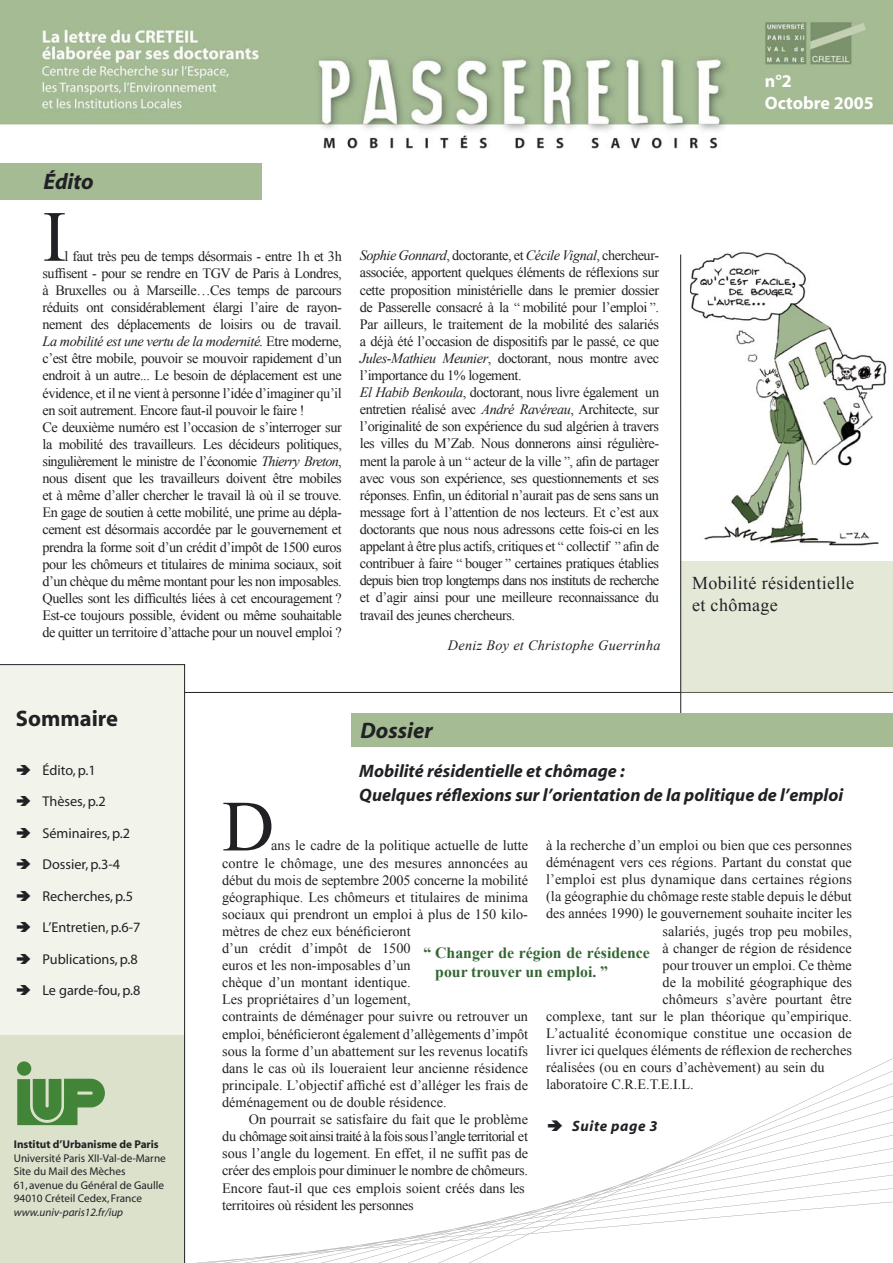
<style>
.page{position:relative;width:893px;height:1263px;background:#fff}
.page>*{position:absolute;margin:0;border:0;box-sizing:border-box;transform-origin:0 0}
.t1{font:72px "Times New Roman";color:#212125}
.t2{font:italic 700 22.5px "Myriad";color:#212125}
.t3{font:700 22.5px "Myriad";color:#212125}
.t4{font:italic 700 18px "Myriad";color:#212125}
.t5{font:18px "Times New Roman";letter-spacing:.02em;color:#212125}
.Style_de_paragraphe_1{font:700 18px "Myriad";color:#fff}
.t6{font:700 15.75px/18.9px "Times New Roman";color:#363}
.t7{font:italic 700 15px "Myriad";letter-spacing:.04em;color:#212125}
.t8{font:14.25px/17.1px "Times New Roman";color:#212125;text-align:justify}
.t9{font:14.25px/17.1px "Times New Roman";letter-spacing:-.02em;color:#212125}
.t10{font:14.25px "Myriad";color:#212125}
.t11{font:14.25px "Times New Roman";letter-spacing:.02em;color:#212125}
.t12{font:italic 14.25px "Times New Roman";letter-spacing:.02em;color:#212125}
.t13{font:11.25px "Myriad";color:#212125}
.t14{font:700 11.25px "Myriad";color:#212125}
.t15{font:italic 11.25px "Myriad";color:#212125}
.s1{font-style:italic}
.s2{font-size:13.5px}
</style>
<div class="page">
<div style="left:0;top:163px;width:261px;height:37px;background:#a4bb94"></div>
<svg style="left:0;top:664px;width:185px;height:599px;background:#eaede1"></svg>
<img style="left:690px;top:251px;width:197px;height:295px">
<div style="left:17px;top:1061px;width:14px;height:15px;background:#428538;border-radius:50%"></div>
<svg style="left:17px;top:1079px;width:88px;height:46px;background:#679b5b"></svg>
<hr style="left:184px;top:692px;width:709px;height:1px;background:#212125">
<svg style="left:693px;top:1141px;width:200px;height:14px"></svg>
<svg style="left:153px;top:1155px;width:740px;height:14px"></svg>
<svg style="left:118px;top:1169px;width:775px;height:15px"></svg>
<svg style="left:83px;top:1184px;width:810px;height:14px"></svg>
<svg style="left:49px;top:1198px;width:844px;height:65px"></svg>
<div style="left:680px;top:561px;width:213px;height:132px;background:#e3e8d7"></div>
<hr style="left:680px;top:255px;width:1px;height:458px;background:#212125">
<div style="left:351px;top:714px;width:542px;height:33px;background:#a4bb94"></div>
<img style="left:0;top:0;width:893px;height:149px">
<svg style="left:17px;top:764px;width:14px;height:11px"></svg>
<svg style="left:17px;top:796px;width:14px;height:10px"></svg>
<svg style="left:17px;top:827px;width:14px;height:11px"></svg>
<svg style="left:17px;top:859px;width:14px;height:10px"></svg>
<svg style="left:17px;top:890px;width:14px;height:11px"></svg>
<svg style="left:17px;top:922px;width:14px;height:10px"></svg>
<svg style="left:17px;top:953px;width:14px;height:11px"></svg>
<svg style="left:17px;top:985px;width:14px;height:10px"></svg>
<p class="t2" style="left:43px;top:170px;width:52px">Édito</p>
<p class="t1" style="left:43px;top:188px;width:25px">I</p>
<p class="t8" style="left:43px;top:247px;width:301px;text-indent:22px">l faut très peu de temps désormais - entre 1h et 3h suffisent - pour se rendre en TGV de Paris à Londres, à Bruxelles ou à Marseille…Ces temps de parcours réduits ont considérablement élargi l’aire de rayon&shy;nement des déplacements de loisirs ou de travail.<br><span class="s1">La mobilité est une vertu de la modernité.</span> Etre moderne, c’est être mobile, pouvoir se mouvoir rapidement d’un endroit à un autre... Le besoin de déplacement est une évidence, et il ne vient à personne l’idée d’imaginer qu’il en soit autrement. Encore faut-il pouvoir le faire !</p>
<p class="t8" style="left:43px;top:418px;width:301px">Ce deuxième numéro est l’occasion de s’interroger sur la mobilité des travailleurs. Les décideurs politiques, singulièrement le ministre de l’économie <span class="s1">Thierry Breton</span>, nous disent que les travailleurs doivent être mobiles et à même d’aller chercher le travail là où il se trouve.<br>En gage de soutien à cette mobilité, une prime au dépla&shy;cement est désormais accordée par le gouvernement et prendra la forme soit d’un crédit d’impôt de 1500 euros pour les chômeurs et titulaires de minima sociaux, soit d’un chèque du même montant pour les non imposables.<br>Quelles sont les difficultés liées à cet encouragement ?<br>Est-ce toujours possible, évident ou même souhaitable de quitter un territoire d’attache pour un nouvel emploi ?</p>
<p class="t8" style="left:360px;top:247px;width:301px"><span class="s1">Sophie Gonnard</span>, doctorante, et <span class="s1">Cécile Vignal</span>, chercheur&shy;associée, apportent quelques éléments de réflexions sur cette proposition ministérielle dans le premier dossier de Passerelle consacré à la <span class="s2">“</span> mobilité pour l’emploi <span class="s2">”</span>.<br>Par ailleurs, le traitement de la mobilité des salariés a déjà été l’occasion de dispositifs par le passé, ce que <span class="s1">Jules-Mathieu Meunier</span>, doctorant, nous montre avec l’importance du 1% logement.</p>
<p class="t8" style="left:360px;top:384px;width:301px"><span class="s1">El Habib Benkoula</span>, doctorant, nous livre également un entretien réalisé avec <span class="s1">André Ravéreau</span>, Architecte, sur l’originalité de son expérience du sud algérien à travers les villes du M’Zab. Nous donnerons ainsi régulière&shy;ment la parole à un <span class="s2">“</span> acteur de la ville <span class="s2">”</span>, afin de partager avec vous son expérience, ses questionnements et ses réponses. Enfin, un éditorial n’aurait pas de sens sans un message fort à l’attention de nos lecteurs. Et c’est aux doctorants que nous nous adressons cette fois-ci en les appelant à être plus actifs, critiques et <span class="s2">“</span> collectif <span class="s2">”</span> afin de contribuer à faire <span class="s2">“</span> bouger <span class="s2">”</span> certaines pratiques établies depuis bien trop longtemps dans nos instituts de recherche et d’agir ainsi pour une meilleure reconnaissance du travail des jeunes chercheurs.</p>
<p class="t12" style="left:448px;top:636px;width:214px">Deniz Boy et Christophe Guerrinha</p>
<p class="Style_de_paragraphe_1" style="left:765px;top:72px;width:28px">n°2</p>
<p class="Style_de_paragraphe_1" style="left:765px;top:93px;width:110px">Octobre 2005</p>
<p class="t5" style="left:692px;top:571px;width:164px">Mobilité résidentielle</p>
<p class="t5" style="left:692px;top:592px;width:87px">et chômage</p>
<p class="t3" style="left:16px;top:707px;width:104px">Sommaire</p>
<p class="t10" style="left:42px;top:763px;width:55px">Édito, p.1</p>
<p class="t10" style="left:42px;top:794px;width:65px">Thèses, p.2</p>
<p class="t10" style="left:42px;top:826px;width:89px">Séminaires, p.2</p>
<p class="t10" style="left:42px;top:857px;width:79px">Dossier, p.3-4</p>
<p class="t10" style="left:42px;top:889px;width:92px">Recherches, p.5</p>
<p class="t10" style="left:42px;top:920px;width:99px">L’Entretien, p.6-7</p>
<p class="t10" style="left:42px;top:952px;width:97px">Publications, p.8</p>
<p class="t10" style="left:42px;top:983px;width:100px">Le garde-fou, p.8</p>
<p class="t14" style="left:14px;top:1138px;width:147px">Institut d’Urbanisme de Paris</p>
<p class="t13" style="left:14px;top:1152px;width:154px">Université Paris XII-Val-de-Marne</p>
<p class="t13" style="left:14px;top:1166px;width:113px">Site du Mail des Mèches</p>
<p class="t13" style="left:14px;top:1179px;width:152px">61, avenue du Général de Gaulle</p>
<p class="t13" style="left:14px;top:1193px;width:130px">94010 Créteil Cedex, France</p>
<p class="t15" style="left:14px;top:1206px;width:111px">www.univ-paris12.fr/iup</p>
<p class="t2" style="left:360px;top:718px;width:74px">Dossier</p>
<p class="t4" style="left:359px;top:762px;width:267px">Mobilité résidentielle et chômage :</p>
<p class="t4" style="left:359px;top:786px;width:485px">Quelques réflexions sur l’orientation de la politique de l’emploi</p>
<p class="t1" style="left:222px;top:778px;width:53px">D</p>
<p class="t8" style="left:546px;top:836px;width:307px">à la recherche d’un emploi ou bien que ces personnes</p>
<p class="t8" style="left:546px;top:853px;width:307px">déménagent vers ces régions. Partant du constat que</p>
<p class="t8" style="left:546px;top:871px;width:307px">l’emploi est plus dynamique dans certaines régions</p>
<p class="t8" style="left:546px;top:888px;width:307px">(la géographie du chômage reste stable depuis le début</p>
<p class="t8" style="left:546px;top:905px;width:307px">des années 1990) le gouvernement souhaite inciter les</p>
<p class="t8" style="left:663px;top:922px;width:191px">salariés, jugés trop peu mobiles,</p>
<p class="t8" style="left:663px;top:939px;width:191px">à changer de région de résidence</p>
<p class="t8" style="left:663px;top:956px;width:191px">pour trouver un emploi. Ce thème</p>
<p class="t8" style="left:663px;top:973px;width:191px">de la mobilité géographique des</p>
<p class="t8" style="left:663px;top:990px;width:191px">chômeurs s’avère pourtant être</p>
<p class="t8" style="left:546px;top:1007px;width:307px">complexe, tant sur le plan théorique qu’empirique.</p>
<p class="t11" style="left:546px;top:1024px;width:307px">L’actualité économique constitue une occasion de</p>
<p class="t8" style="left:546px;top:1042px;width:307px">livrer ici quelques éléments de réflexion de recherches</p>
<p class="t8" style="left:546px;top:1059px;width:280px">réalisées (ou en cours d’achèvement) au sein du</p>
<p class="t8" style="left:546px;top:1076px;width:149px">laboratoire C.R.E.T.E.I.L.</p>
<p class="t8" style="left:222px;top:837px;width:307px;text-align:left;text-indent:49px">ans le cadre de la politique actuelle de lutte contre le chômage, une des mesures annoncées au début du mois de septembre 2005 concerne la mobilité géographique. Les chômeurs et titulaires de minima sociaux qui prendront un emploi à plus de 150 kilo&shy;mètres de chez eux bénéficieront<br>d’un crédit d’impôt de 1500<br>euros et les non-imposables d’un<br>chèque d’un montant identique.<br>Les propriétaires d’un logement,<br>contraints de déménager pour suivre ou retrouver un emploi, bénéficieront également d’allègements d’impôt sous la forme d’un abattement sur les revenus locatifs dans le cas où ils loueraient leur ancienne résidence principale. L’objectif affiché est d’alléger les frais de déménagement ou de double résidence.</p>
<p class="t9" style="left:222px;top:1110px;width:307px;text-indent:27px">On pourrait se satisfaire du fait que le problème du chômage soit ainsi traité à la fois sous l’angle territorial et sous l’angle du logement. En effet, il ne suffit pas de créer des emplois pour diminuer le nombre de chômeurs.<br>Encore faut-il que ces emplois soient créés dans les territoires où résident les personnes</p>
<p class="t6" style="left:435px;top:943px;width:216px;text-indent:-12px">“ Changer de région de résidence pour trouver un emploi. ”</p>
<p class="t7" style="left:572px;top:1118px;width:87px">Suite page 3</p>
</div>
